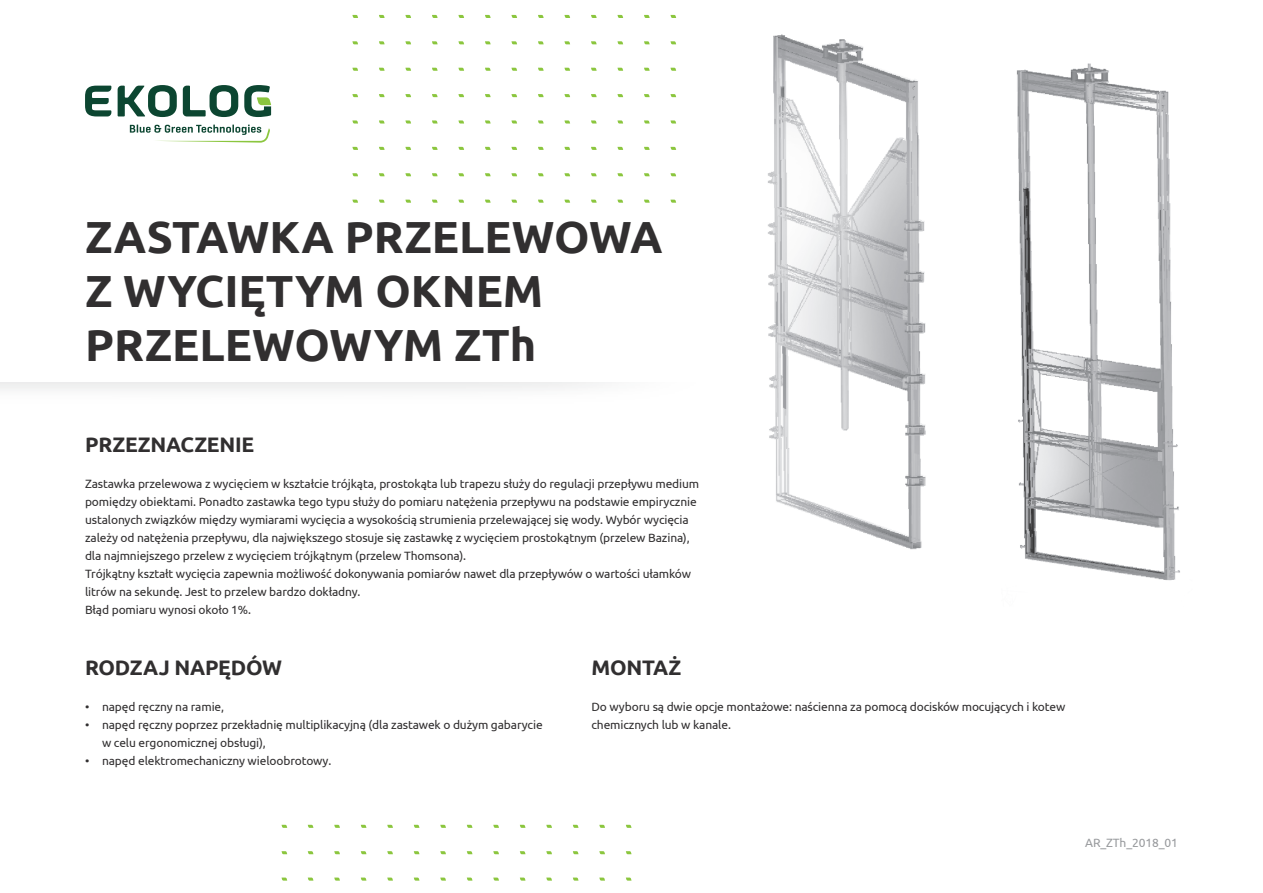
<style>
.page{position:relative;width:1263px;height:893px;background:#fff}
.page>*{position:absolute;margin:0;border:0;box-sizing:border-box;transform-origin:0 0}
.t1{font:700 45px/54px "Ubuntu";color:#312f30}
.t2{font:700 21px "Ubuntu";letter-spacing:-.01em;color:#312f30}
.t3{font:12px/18px "Ubuntu";letter-spacing:-.01em;color:#312f30}
.t4{font:12px "Ubuntu";letter-spacing:-.01em;color:#989a9d}
</style>
<div class="page">
<img style="left:768px;top:34px;width:412px;height:547px">
<svg style="left:85px;top:85px;width:186px;height:32px"></svg>
<svg style="left:130px;top:125px;width:140px;height:18px"></svg>
<svg style="left:670px;top:200px;width:6px;height:3px"></svg>
<svg style="left:644px;top:200px;width:6px;height:3px"></svg>
<svg style="left:617px;top:200px;width:6px;height:3px"></svg>
<svg style="left:591px;top:200px;width:6px;height:3px"></svg>
<svg style="left:564px;top:200px;width:6px;height:3px"></svg>
<svg style="left:538px;top:200px;width:6px;height:3px"></svg>
<svg style="left:511px;top:200px;width:6px;height:3px"></svg>
<svg style="left:485px;top:200px;width:6px;height:3px"></svg>
<svg style="left:458px;top:200px;width:6px;height:3px"></svg>
<svg style="left:432px;top:200px;width:6px;height:3px"></svg>
<svg style="left:405px;top:200px;width:6px;height:3px"></svg>
<svg style="left:379px;top:200px;width:6px;height:3px"></svg>
<svg style="left:352px;top:200px;width:6px;height:3px"></svg>
<svg style="left:670px;top:173px;width:6px;height:3px"></svg>
<svg style="left:644px;top:173px;width:6px;height:3px"></svg>
<svg style="left:617px;top:173px;width:6px;height:3px"></svg>
<svg style="left:591px;top:173px;width:6px;height:3px"></svg>
<svg style="left:564px;top:173px;width:6px;height:3px"></svg>
<svg style="left:538px;top:173px;width:6px;height:3px"></svg>
<svg style="left:511px;top:173px;width:6px;height:3px"></svg>
<svg style="left:485px;top:173px;width:6px;height:3px"></svg>
<svg style="left:458px;top:173px;width:6px;height:3px"></svg>
<svg style="left:432px;top:173px;width:6px;height:3px"></svg>
<svg style="left:405px;top:173px;width:6px;height:3px"></svg>
<svg style="left:379px;top:173px;width:6px;height:3px"></svg>
<svg style="left:352px;top:173px;width:6px;height:3px"></svg>
<svg style="left:670px;top:147px;width:6px;height:3px"></svg>
<svg style="left:644px;top:147px;width:6px;height:3px"></svg>
<svg style="left:617px;top:147px;width:6px;height:3px"></svg>
<svg style="left:591px;top:147px;width:6px;height:3px"></svg>
<svg style="left:564px;top:147px;width:6px;height:3px"></svg>
<svg style="left:538px;top:147px;width:6px;height:3px"></svg>
<svg style="left:511px;top:147px;width:6px;height:3px"></svg>
<svg style="left:485px;top:147px;width:6px;height:3px"></svg>
<svg style="left:458px;top:147px;width:6px;height:3px"></svg>
<svg style="left:432px;top:147px;width:6px;height:3px"></svg>
<svg style="left:405px;top:147px;width:6px;height:3px"></svg>
<svg style="left:379px;top:147px;width:6px;height:3px"></svg>
<svg style="left:352px;top:147px;width:6px;height:3px"></svg>
<svg style="left:670px;top:120px;width:6px;height:4px"></svg>
<svg style="left:644px;top:120px;width:6px;height:4px"></svg>
<svg style="left:617px;top:120px;width:6px;height:4px"></svg>
<svg style="left:591px;top:120px;width:6px;height:4px"></svg>
<svg style="left:564px;top:120px;width:6px;height:4px"></svg>
<svg style="left:538px;top:120px;width:6px;height:4px"></svg>
<svg style="left:511px;top:120px;width:6px;height:4px"></svg>
<svg style="left:485px;top:120px;width:6px;height:4px"></svg>
<svg style="left:458px;top:120px;width:6px;height:4px"></svg>
<svg style="left:432px;top:120px;width:6px;height:4px"></svg>
<svg style="left:405px;top:120px;width:6px;height:4px"></svg>
<svg style="left:379px;top:120px;width:6px;height:4px"></svg>
<svg style="left:352px;top:120px;width:6px;height:4px"></svg>
<svg style="left:670px;top:94px;width:6px;height:3px"></svg>
<svg style="left:644px;top:94px;width:6px;height:3px"></svg>
<svg style="left:617px;top:94px;width:6px;height:3px"></svg>
<svg style="left:591px;top:94px;width:6px;height:3px"></svg>
<svg style="left:564px;top:94px;width:6px;height:3px"></svg>
<svg style="left:538px;top:94px;width:6px;height:3px"></svg>
<svg style="left:511px;top:94px;width:6px;height:3px"></svg>
<svg style="left:485px;top:94px;width:6px;height:3px"></svg>
<svg style="left:458px;top:94px;width:6px;height:3px"></svg>
<svg style="left:432px;top:94px;width:6px;height:3px"></svg>
<svg style="left:405px;top:94px;width:6px;height:3px"></svg>
<svg style="left:379px;top:94px;width:6px;height:3px"></svg>
<svg style="left:352px;top:94px;width:6px;height:3px"></svg>
<svg style="left:670px;top:68px;width:6px;height:3px"></svg>
<svg style="left:644px;top:68px;width:6px;height:3px"></svg>
<svg style="left:617px;top:68px;width:6px;height:3px"></svg>
<svg style="left:591px;top:68px;width:6px;height:3px"></svg>
<svg style="left:564px;top:68px;width:6px;height:3px"></svg>
<svg style="left:538px;top:68px;width:6px;height:3px"></svg>
<svg style="left:511px;top:68px;width:6px;height:3px"></svg>
<svg style="left:485px;top:68px;width:6px;height:3px"></svg>
<svg style="left:458px;top:68px;width:6px;height:3px"></svg>
<svg style="left:432px;top:68px;width:6px;height:3px"></svg>
<svg style="left:405px;top:68px;width:6px;height:3px"></svg>
<svg style="left:379px;top:68px;width:6px;height:3px"></svg>
<svg style="left:352px;top:68px;width:6px;height:3px"></svg>
<svg style="left:670px;top:41px;width:6px;height:3px"></svg>
<svg style="left:644px;top:41px;width:6px;height:3px"></svg>
<svg style="left:617px;top:41px;width:6px;height:3px"></svg>
<svg style="left:591px;top:41px;width:6px;height:3px"></svg>
<svg style="left:564px;top:41px;width:6px;height:3px"></svg>
<svg style="left:538px;top:41px;width:6px;height:3px"></svg>
<svg style="left:511px;top:41px;width:6px;height:3px"></svg>
<svg style="left:485px;top:41px;width:6px;height:3px"></svg>
<svg style="left:458px;top:41px;width:6px;height:3px"></svg>
<svg style="left:432px;top:41px;width:6px;height:3px"></svg>
<svg style="left:405px;top:41px;width:6px;height:3px"></svg>
<svg style="left:379px;top:41px;width:6px;height:3px"></svg>
<svg style="left:352px;top:41px;width:6px;height:3px"></svg>
<svg style="left:670px;top:15px;width:6px;height:3px"></svg>
<svg style="left:644px;top:15px;width:6px;height:3px"></svg>
<svg style="left:617px;top:15px;width:6px;height:3px"></svg>
<svg style="left:591px;top:15px;width:6px;height:3px"></svg>
<svg style="left:564px;top:15px;width:6px;height:3px"></svg>
<svg style="left:538px;top:15px;width:6px;height:3px"></svg>
<svg style="left:511px;top:15px;width:6px;height:3px"></svg>
<svg style="left:485px;top:15px;width:6px;height:3px"></svg>
<svg style="left:458px;top:15px;width:6px;height:3px"></svg>
<svg style="left:432px;top:15px;width:6px;height:3px"></svg>
<svg style="left:405px;top:15px;width:6px;height:3px"></svg>
<svg style="left:379px;top:15px;width:6px;height:3px"></svg>
<svg style="left:352px;top:15px;width:6px;height:3px"></svg>
<svg style="left:626px;top:877px;width:5px;height:4px"></svg>
<svg style="left:599px;top:877px;width:6px;height:4px"></svg>
<svg style="left:573px;top:877px;width:5px;height:4px"></svg>
<svg style="left:546px;top:877px;width:6px;height:4px"></svg>
<svg style="left:520px;top:877px;width:5px;height:4px"></svg>
<svg style="left:493px;top:877px;width:6px;height:4px"></svg>
<svg style="left:467px;top:877px;width:5px;height:4px"></svg>
<svg style="left:440px;top:877px;width:6px;height:4px"></svg>
<svg style="left:414px;top:877px;width:5px;height:4px"></svg>
<svg style="left:387px;top:877px;width:6px;height:4px"></svg>
<svg style="left:361px;top:877px;width:5px;height:4px"></svg>
<svg style="left:334px;top:877px;width:6px;height:4px"></svg>
<svg style="left:308px;top:877px;width:5px;height:4px"></svg>
<svg style="left:281px;top:877px;width:6px;height:4px"></svg>
<svg style="left:626px;top:851px;width:5px;height:3px"></svg>
<svg style="left:599px;top:851px;width:6px;height:3px"></svg>
<svg style="left:573px;top:851px;width:5px;height:3px"></svg>
<svg style="left:546px;top:851px;width:6px;height:3px"></svg>
<svg style="left:520px;top:851px;width:5px;height:3px"></svg>
<svg style="left:493px;top:851px;width:6px;height:3px"></svg>
<svg style="left:467px;top:851px;width:5px;height:3px"></svg>
<svg style="left:440px;top:851px;width:6px;height:3px"></svg>
<svg style="left:414px;top:851px;width:5px;height:3px"></svg>
<svg style="left:387px;top:851px;width:6px;height:3px"></svg>
<svg style="left:361px;top:851px;width:5px;height:3px"></svg>
<svg style="left:334px;top:851px;width:6px;height:3px"></svg>
<svg style="left:308px;top:851px;width:5px;height:3px"></svg>
<svg style="left:281px;top:851px;width:6px;height:3px"></svg>
<svg style="left:626px;top:825px;width:5px;height:3px"></svg>
<svg style="left:599px;top:825px;width:6px;height:3px"></svg>
<svg style="left:573px;top:825px;width:5px;height:3px"></svg>
<svg style="left:546px;top:825px;width:6px;height:3px"></svg>
<svg style="left:520px;top:825px;width:5px;height:3px"></svg>
<svg style="left:493px;top:825px;width:6px;height:3px"></svg>
<svg style="left:467px;top:825px;width:5px;height:3px"></svg>
<svg style="left:440px;top:825px;width:6px;height:3px"></svg>
<svg style="left:414px;top:825px;width:5px;height:3px"></svg>
<svg style="left:387px;top:825px;width:6px;height:3px"></svg>
<svg style="left:361px;top:825px;width:5px;height:3px"></svg>
<svg style="left:334px;top:825px;width:6px;height:3px"></svg>
<svg style="left:308px;top:825px;width:5px;height:3px"></svg>
<svg style="left:281px;top:825px;width:6px;height:3px"></svg>
<h1 class="t1" style="left:85px;top:210px;width:579px">ZASTAWKA PRZELEWOWA<br>Z WYCIĘTYM OKNEM<br>PRZELEWOWYM ZTh</h1>
<h2 class="t2" style="left:85px;top:431px;width:171px">PRZEZNACZENIE</h2>
<p class="t3" style="left:85px;top:474px;width:616px">Zastawka przelewowa z wycięciem w kształcie trójkąta, prostokąta lub trapezu służy do regulacji przepływu medium pomiędzy obiektami. Ponadto zastawka tego typu służy do pomiaru natężenia przepływu na podstawie empirycznie ustalonych związków między wymiarami wycięcia a wysokością strumienia przelewającej się wody. Wybór wycięcia zależy od natężenia przepływu, dla największego stosuje się zastawkę z wycięciem prostokątnym (przelew Bazina), dla najmniejszego przelew z wycięciem trójkątnym (przelew Thomsona).<br>Trójkątny kształt wycięcia zapewnia możliwość dokonywania pomiarów nawet dla przepływów o wartości ułamków litrów na sekundę. Jest to przelew bardzo dokładny.<br>Błąd pomiaru wynosi około 1%.</p>
<h2 class="t2" style="left:85px;top:655px;width:199px">RODZAJ NAPĘDÓW</h2>
<p class="t3" style="left:85px;top:698px;width:141px">• napęd ręczny na ramie,</p>
<p class="t3" style="left:102px;top:716px;width:442px;text-indent:-17px">• napęd ręczny poprzez przekładnię multiplikacyjną (dla zastawek o dużym gabarycie w celu ergonomicznej obsługi),</p>
<p class="t3" style="left:85px;top:752px;width:248px">• napęd elektromechaniczny wieloobrotowy.</p>
<h2 class="t2" style="left:591px;top:655px;width:91px">MONTAŻ</h2>
<p class="t3" style="left:591px;top:698px;width:475px">Do wyboru są dwie opcje montażowe: naścienna za pomocą docisków mocujących i kotew chemicznych lub w kanale.</p>
<p class="t4" style="left:1085px;top:835px;width:94px">AR_ZTh_2018_01</p>
</div>
